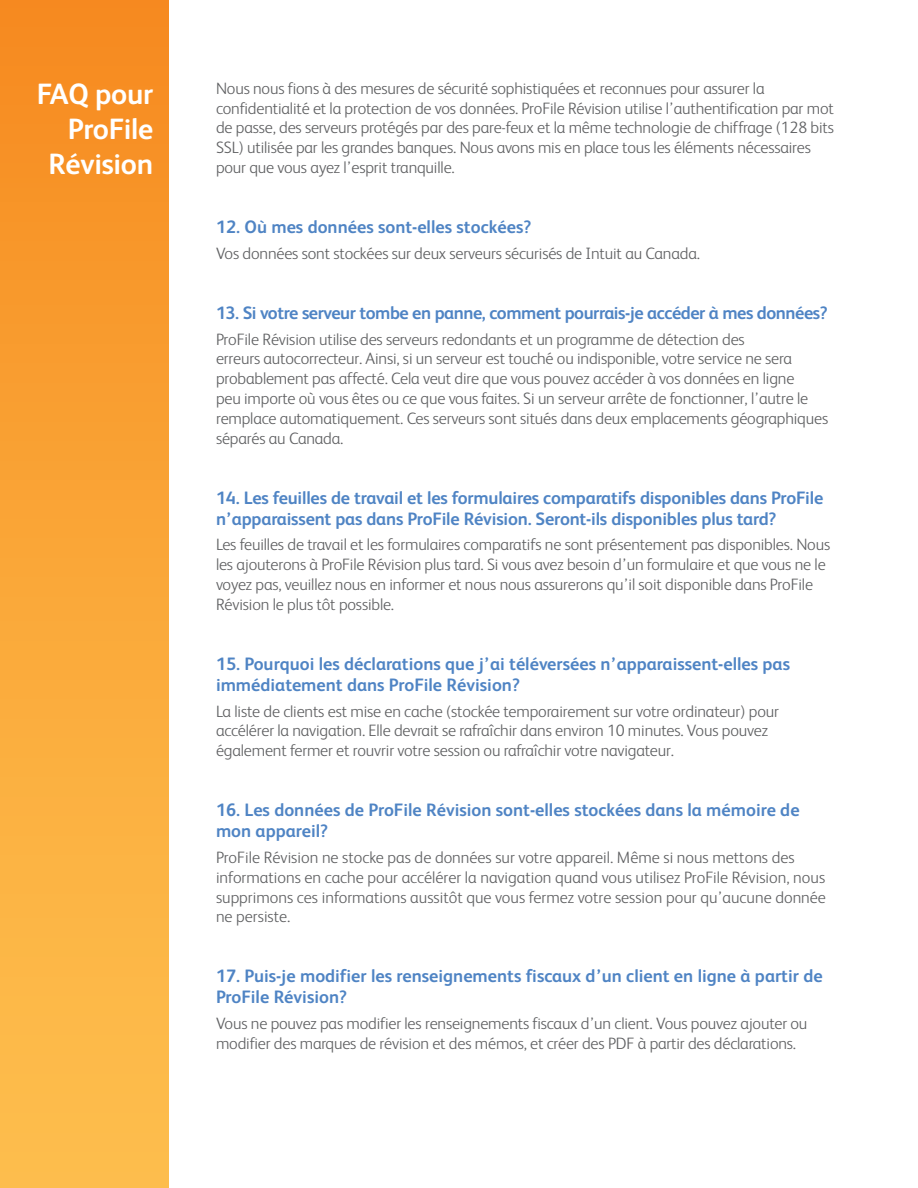
<style>
.page{position:relative;width:918px;height:1188px;background:#fff}
.page>*{position:absolute;margin:0;border:0;box-sizing:border-box;transform-origin:0 0}
.t1{font:700 29.4px/35.2px "FS Albert";letter-spacing:-.01em;color:#fff;text-align:right}
.t2{font:700 18px/21px "FS Albert";color:#4f84c4}
.t3{font:700 18px "FS Albert";letter-spacing:-.025em;color:#4f84c4}
.t4{font:300 16.5px/19.8px "FS Albert";letter-spacing:-.01em;color:#5f6062}
</style>
<div class="page">
<div style="left:0;top:0;width:169px;height:1188px;background:linear-gradient(to bottom,#f68c20,#fec150)"></div>
<h1 class="t1" style="left:37px;top:75px;width:118px">FAQ pour<br>ProFile<br>Révision</h1>
<p class="t4" style="left:216px;top:77px;width:619px">Nous nous fions à des mesures de sécurité sophistiquées et reconnues pour assurer la confidentialité et la protection de vos données. ProFile Révision utilise l’authentification par mot de passe, des serveurs protégés par des pare-feux et la même technologie de chiffrage (128 bits SSL) utilisée par les grandes banques. Nous avons mis en place tous les éléments nécessaires pour que vous ayez l’esprit tranquille.</p>
<p class="t2" style="left:216px;top:216px;width:317px">12. Où mes données sont-elles stockées?</p>
<p class="t4" style="left:216px;top:242px;width:485px">Vos données sont stockées sur deux serveurs sécurisés de Intuit au Canada.</p>
<p class="t3" style="left:216px;top:300px;width:613px">13. Si votre serveur tombe en panne, comment pourrais-je accéder à mes données?</p>
<p class="t4" style="left:216px;top:328px;width:614px">ProFile Révision utilise des serveurs redondants et un programme de détection des<br>erreurs autocorrecteur. Ainsi, si un serveur est touché ou indisponible, votre service ne sera probablement pas affecté. Cela veut dire que vous pouvez accéder à vos données en ligne<br>peu importe où vous êtes ou ce que vous faites. Si un serveur arrête de fonctionner, l’autre le remplace automatiquement. Ces serveurs sont situés dans deux emplacements géographiques séparés au Canada.</p>
<p class="t2" style="left:216px;top:486px;width:609px">14. Les feuilles de travail et les formulaires comparatifs disponibles dans ProFile n’apparaissent pas dans ProFile Révision. Seront-ils disponibles plus tard?</p>
<p class="t4" style="left:216px;top:534px;width:616px">Les feuilles de travail et les formulaires comparatifs ne sont présentement pas disponibles. Nous les ajouterons à ProFile Révision plus tard. Si vous avez besoin d’un formulaire et que vous ne le voyez pas, veuillez nous en informer et nous nous assurerons qu’il soit disponible dans ProFile Révision le plus tôt possible.</p>
<p class="t2" style="left:216px;top:652px;width:576px">15. Pourquoi les déclarations que j’ai téléversées n’apparaissent-elles pas immédiatement dans ProFile Révision?</p>
<p class="t4" style="left:216px;top:700px;width:564px">La liste de clients est mise en cache (stockée temporairement sur votre ordinateur) pour accélérer la navigation. Elle devrait se rafraîchir dans environ 10 minutes. Vous pouvez également fermer et rouvrir votre session ou rafraîchir votre navigateur.</p>
<p class="t2" style="left:216px;top:799px;width:585px">16. Les données de ProFile Révision sont-elles stockées dans la mémoire de mon appareil?</p>
<p class="t4" style="left:216px;top:847px;width:611px">ProFile Révision ne stocke pas de données sur votre appareil. Même si nous mettons des informations en cache pour accélérer la navigation quand vous utilisez ProFile Révision, nous supprimons ces informations aussitôt que vous fermez votre session pour qu’aucune donnée ne persiste.</p>
<p class="t2" style="left:216px;top:965px;width:608px">17. Puis-je modifier les renseignements fiscaux d’un client en ligne à partir de<br>ProFile Révision?</p>
<p class="t4" style="left:216px;top:1013px;width:593px">Vous ne pouvez pas modifier les renseignements fiscaux d’un client. Vous pouvez ajouter ou modifier des marques de révision et des mémos, et créer des PDF à partir des déclarations.</p>
</div>
